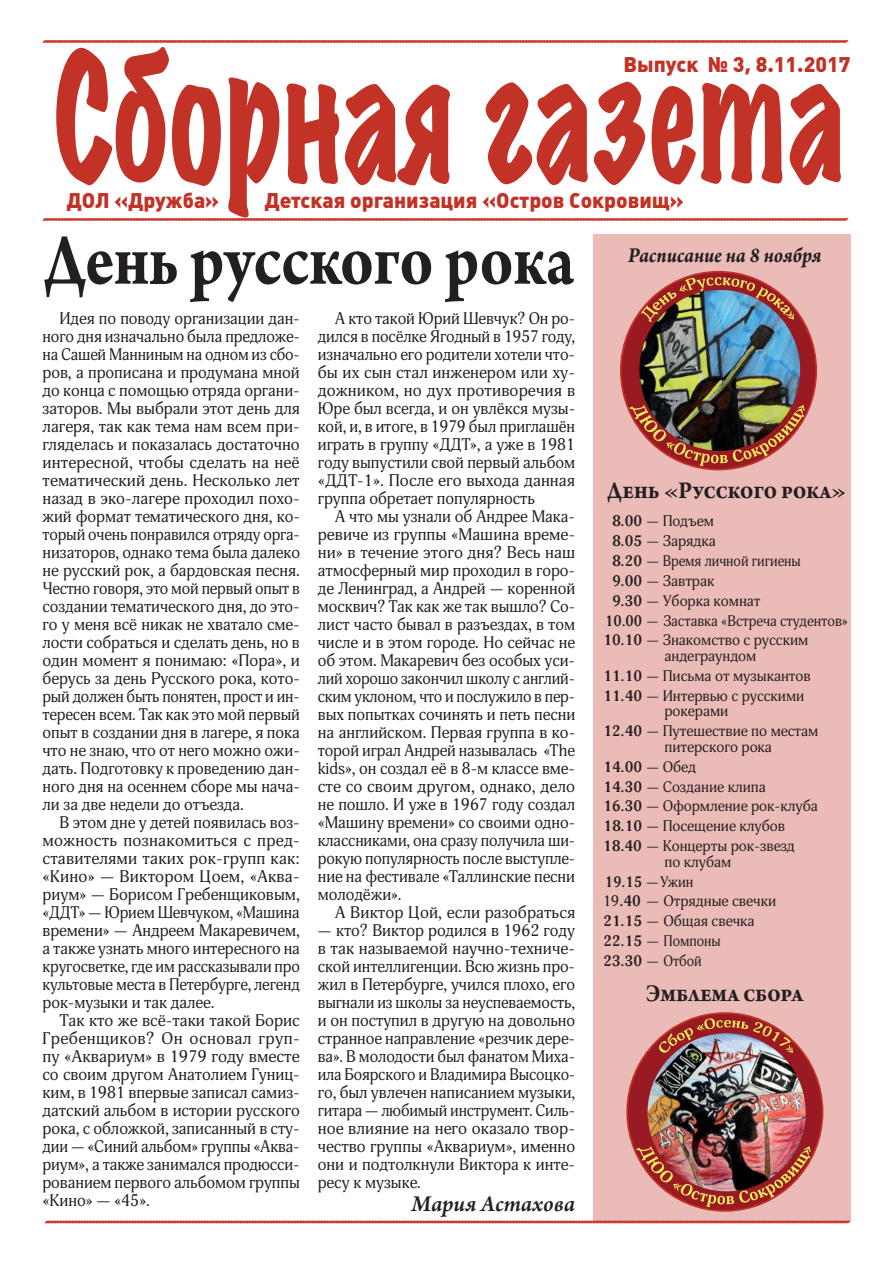
<style>
.page{position:relative;width:893px;height:1263px;background:#fff}
.page>*{position:absolute;margin:0;border:0;box-sizing:border-box;transform-origin:0 0}
.t1{font:expanded 160.5px "Marker Felt";color:#c33226;scale:.67 1}
.t2{font:700 78px "Arno Pro";color:#231f20;scale:.84 1}
.t3{font:700 25.5px "Arno Pro";letter-spacing:-.015em;color:#231f20;scale:.9 1}
.t4{font:italic 600 24px "Arno Pro";letter-spacing:-.005em;color:#231f20}
.t5{font:italic 700 22.5px "Arno Pro";letter-spacing:-.005em;color:#231f20;scale:.9 1}
.t6{font:900 21px "Plumb";color:#c33226}
.t7{font:16.5px/18px "Adonis";color:#231f20;text-align:justify}
.t8{font:15px/19.8px "Adonis";color:#231f20}
.t9{font:15px "Adonis";color:#231f20;scale:.95 1}
.s1{font-weight:700}
</style>
<div class="page">
<svg style="left:42px;top:40px;width:807px;height:3px;background:#ce594f"></svg>
<svg style="left:42px;top:218px;width:807px;height:3px;background:#ce5950"></svg>
<svg style="left:44px;top:1220px;width:807px;height:4px;background:#d87d75"></svg>
<div style="left:593px;top:234px;width:257px;height:986px;background:#ebbbb7"></div>
<img style="left:621px;top:272px;width:195px;height:197px">
<img style="left:627px;top:1013px;width:196px;height:198px">
<h1 class="t1" style="left:54px;top:0;width:1183px">Сборная газета</h1>
<p class="t6" style="left:623px;top:52px;width:228px">Выпуск № 3, 8.11.2017</p>
<p class="t6" style="left:67px;top:189px;width:154px">ДОЛ «Дружба»</p>
<p class="t6" style="left:265px;top:189px;width:421px">Детская организация «Остров Сокровищ»</p>
<h2 class="t2" style="left:43px;top:215px;width:635px">День русского рока</h2>
<p class="t7" style="left:43px;top:310px;width:259px;text-indent:17px">Идея по поводу организации дан&shy;ного дня изначально была предложе&shy;на Сашей Манниным на одном из сбо&shy;ров, а прописана и продумана мной до конца с помощью отряда органи&shy;заторов. Мы выбрали этот день для лагеря, так как тема нам всем при&shy;гляделась и показалась достаточно интересной, чтобы сделать на неё тематический день. Несколько лет назад в эко-лагере проходил похо&shy;жий формат тематического дня, ко&shy;торый очень понравился отряду орга&shy;низаторов, однако тема была далеко не русский рок, а бардовская песня.<br>Честно говоря, это мой первый опыт в создании тематического дня, до это&shy;го у меня всё никак не хватало сме&shy;лости собраться и сделать день, но в один момент я понимаю: «Пора», и берусь за день Русского рока, кото&shy;рый должен быть понятен, прост и ин&shy;тересен всем. Так как это мой первый опыт в создании дня в лагере, я пока что не знаю, что от него можно ожи&shy;дать. Подготовку к проведению дан&shy;ного дня на осеннем сборе мы нача&shy;ли за две недели до отъезда.</p>
<p class="t7" style="left:43px;top:814px;width:259px;text-indent:17px">В этом дне у детей появилась воз&shy;можность познакомиться с пред&shy;ставителями таких рок-групп как: «Кино» — Виктором Цоем, «Аква&shy;риум» — Борисом Гребенщиковым, «ДДТ» — Юрием Шевчуком, «Машина времени» — Андреем Макаревичем, а также узнать много интересного на кругосветке, где им рассказывали про культовые места в Петербурге, легенд рок-музыки и так далее.</p>
<p class="t7" style="left:43px;top:1012px;width:259px;text-indent:17px">Так кто же всё-таки такой Борис Гребенщиков? Он основал груп&shy;пу «Аквариум» в 1979 году вместе со своим другом Анатолием Гуниц&shy;ким, в 1981 впервые записал самиз&shy;датский альбом в истории русского рока, с обложкой, записанный в сту&shy;дии — «Синий альбом» группы «Аква&shy;риум», а также занимался продюсси&shy;рованием первого альбомом группы «Кино» — «45».</p>
<p class="t7" style="left:318px;top:310px;width:259px;text-indent:17px">А кто такой Юрий Шевчук? Он ро&shy;дился в посёлке Ягодный в 1957 году, изначально его родители хотели что&shy;бы их сын стал инженером или ху&shy;дожником, но дух противоречия в Юре был всегда, и он увлёкся музы&shy;кой, и, в итоге, в 1979 был приглашён играть в группу «ДДТ», а уже в 1981 году выпустили свой первый альбом «ДДТ-1». После его выхода данная группа обретает популярность</p>
<p class="t7" style="left:318px;top:508px;width:259px;text-indent:17px">А что мы узнали об Андрее Мака&shy;ревиче из группы «Машина време&shy;ни» в течение этого дня? Весь наш атмосферный мир проходил в горо&shy;де Ленинград, а Андрей — коренной москвич? Так как же так вышло? Со&shy;лист часто бывал в разъездах, в том числе и в этом городе. Но сейчас не об этом. Макаревич без особых уси&shy;лий хорошо закончил школу с англий&shy;ским уклоном, что и послужило в пер&shy;вых попытках сочинять и петь песни на английском. Первая группа в ко&shy;торой играл Андрей называлась «The kids», он создал её в 8-м классе вме&shy;сте со своим другом, однако, дело не пошло. И уже в 1967 году создал «Машину времени» со своими одно&shy;классниками, она сразу получила ши&shy;рокую популярность после выступле&shy;ние на фестивале «Таллинские песни молодёжи».</p>
<p class="t7" style="left:335px;top:904px;width:242px">А Виктор Цой, если разобраться</p>
<p class="t7" style="left:318px;top:922px;width:259px">— кто? Виктор родился в 1962 году в так называемой научно-техниче&shy;ской интеллигенции. Всю жизнь про&shy;жил в Петербурге, учился плохо, его выгнали из школы за неуспеваемость, и он поступил в другую на довольно странное направление «резчик дере&shy;ва». В молодости был фанатом Миха&shy;ила Боярского и Владимира Высоцко&shy;го, был увлечен написанием музыки, гитара — любимый инструмент. Силь&shy;ное влияние на него оказало твор&shy;чество группы «Аквариум», именно они и подтолкнули Виктора к инте&shy;ресу к музыке.</p>
<h3 class="t4" style="left:411px;top:1189px;width:165px">Мария Астахова</h3>
<h3 class="t5" style="left:628px;top:242px;width:216px">Расписание на 8 ноября</h3>
<h3 class="t3" style="left:607px;top:475px;width:268px">День «Русского рока»</h3>
<p class="t8" style="left:612px;top:511px;width:103px"><span class="s1">8.00</span> — Подъем</p>
<p class="t8" style="left:612px;top:531px;width:105px"><span class="s1">8.05</span> — Зарядка</p>
<p class="t8" style="left:612px;top:551px;width:190px"><span class="s1">8.20</span> — Время личной гигиены</p>
<p class="t8" style="left:612px;top:571px;width:104px"><span class="s1">9.00</span> — Завтрак</p>
<p class="t8" style="left:612px;top:591px;width:150px"><span class="s1">9.30</span> — Уборка комнат</p>
<p class="t9" style="left:605px;top:612px;width:257px"><span class="s1">10.00</span> — Заставка «Встреча студентов»</p>
<p class="t8" style="left:603px;top:631px;width:206px"><span class="s1">10.10</span> — Знакомство с русским</p>
<p class="t8" style="left:603px;top:646px;width:209px;text-align:center">андеграундом<br><span class="s1">11.10</span> — Письма от музыкантов<br><span class="s1">11.40</span> — Интервью с русскими</p>
<p class="t8" style="left:603px;top:701px;width:217px;text-indent:61px">рокерами<br><span class="s1">12.40</span> — Путешествие по местам</p>
<p class="t8" style="left:603px;top:737px;width:216px;text-indent:62px">питерского рока<br><span class="s1">14.00</span> — Обед<br><span class="s1">14.30</span> — Создание клипа<br><span class="s1">16.30</span> — Оформление рок-клуба<br><span class="s1">18.10</span> — Посещение клубов<br><span class="s1">18.40</span> — Концерты рок-звезд</p>
<p class="t8" style="left:603px;top:852px;width:175px;text-indent:62px">по клубам<br><span class="s1">19.15</span> —Ужин<br>19<span class="s1">.40</span> — Отрядные свечки<br><span class="s1">21.15</span> — Общая свечка<br><span class="s1">22.15</span> — Помпоны<br><span class="s1">23.30</span> — Отбой</p>
<h3 class="t3" style="left:646px;top:978px;width:177px">Эмблема сбора</h3>
</div>
